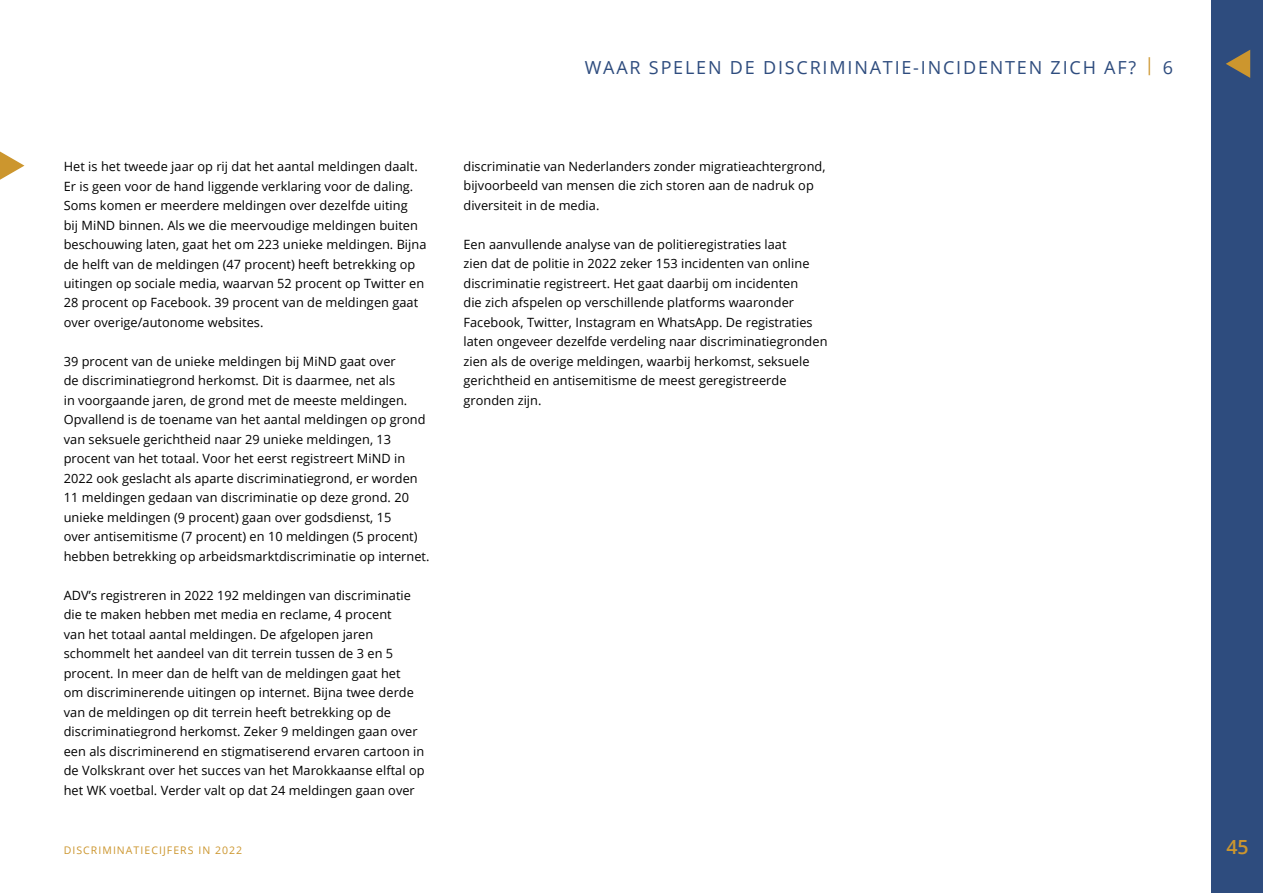
<style>
.page{position:relative;width:1263px;height:893px;background:#fff}
.page>*{position:absolute;margin:0;border:0;box-sizing:border-box;transform-origin:0 0}
.t1{font:600 19.5px "Open Sans";color:#cc962e}
.t2{font:18px "Open Sans";letter-spacing:.1em;color:#2e4c7e}
.t3{font:12.75px/19.5px "Open Sans";letter-spacing:.005em;color:#000}
.t4{font:10.5px "Open Sans";letter-spacing:.1em;color:#cc962e}
</style>
<div class="page">
<div style="left:1212px;top:0;width:51px;height:893px;background:#2e4c7e"></div>
<svg style="left:1226px;top:50px;width:24px;height:28px"></svg>
<svg style="left:0;top:152px;width:24px;height:28px"></svg>
<p class="t3" style="left:64px;top:156px;width:364px">Het is het tweede jaar op rij dat het aantal meldingen daalt.<br>Er is geen voor de hand liggende verklaring voor de daling.<br>Soms komen er meerdere meldingen over dezelfde uiting<br>bij M iND binnen. Als we die meervoudige meldingen buiten beschouwing laten, gaat het om 223 unieke meldingen. Bijna de helft van de meldingen (47 procent) heeft betrekking op uitingen op sociale media, waarvan 52 procent op Twitter en 28 procent op Facebook. 39 procent van de meldingen gaat over overige/autonome websites.</p>
<p class="t3" style="left:64px;top:351px;width:367px">39 procent van de unieke meldingen bij M iND gaat over<br>de discriminatiegrond herkomst. Dit is daarmee, net als<br>in voorgaande jaren, de grond met de meeste meldingen.<br>Opvallend is de toename van het aantal meldingen op grond van seksuele gerichtheid naar 29 unieke meldingen, 13 procent van het totaal. Voor het eerst registreert M iND in 2022 ook geslacht als aparte discriminatiegrond, er worden 11 meldingen gedaan van discriminatie op deze grond. 20 unieke meldingen (9 procent) gaan over godsdienst, 15<br>over antisemitisme (7 procent) en 10 meldingen (5 procent) hebben betrekking op arbeidsmarktdiscriminatie op internet.</p>
<p class="t3" style="left:64px;top:585px;width:10px">ADV</p>
<p class="t3" style="left:64px;top:585px;width:362px;text-indent:25px">’s registreren in 2022 192 meldingen van discriminatie die te maken hebben met media en reclame, 4 procent<br>van het totaal aantal meldingen. De afgelopen jaren schommelt het aandeel van dit terrein tussen de 3 en 5 procent. I n meer dan de helft van de meldingen gaat het<br>om discriminerende uitingen op internet. Bijna twee derde van de meldingen op dit terrein heeft betrekking op de discriminatiegrond herkomst. Zeker 9 meldingen gaan over een als discriminerend en stigmatiserend ervaren cartoon in de Volkskrant over het succes van het Marokkaanse elftal op het WK voetbal. Verder valt op dat 24 meldingen gaan over</p>
<h2 class="t2" style="left:585px;top:55px;width:590px">waar spelen de discriminatie-incidenten zich af? <sup>|</sup> 6</h2>
<p class="t3" style="left:463px;top:156px;width:363px">discriminatie van Nederlanders zonder migratieachtergrond, bijvoorbeeld van mensen die zich storen aan de nadruk op diversiteit in de media.</p>
<p class="t3" style="left:463px;top:234px;width:365px">Een aanvullende analyse van de politieregistraties laat<br>zien dat de politie in 2022 zeker 153 incidenten van online discriminatie registreert. Het gaat daarbij om incidenten<br>die zich afspelen op verschillende platforms waaronder Facebook, Twitter, I nstagram en WhatsApp. De registraties laten ongeveer dezelfde verdeling naar discriminatiegronden zien als de overige meldingen, waarbij herkomst, seksuele gerichtheid en antisemitisme de meest geregistreerde gronden zijn.</p>
<p class="t4" style="left:64px;top:842px;width:180px">Discriminatiecijfers in 2022</p>
<h1 class="t1" style="left:1226px;top:833px;width:24px">45</h1>
</div>
